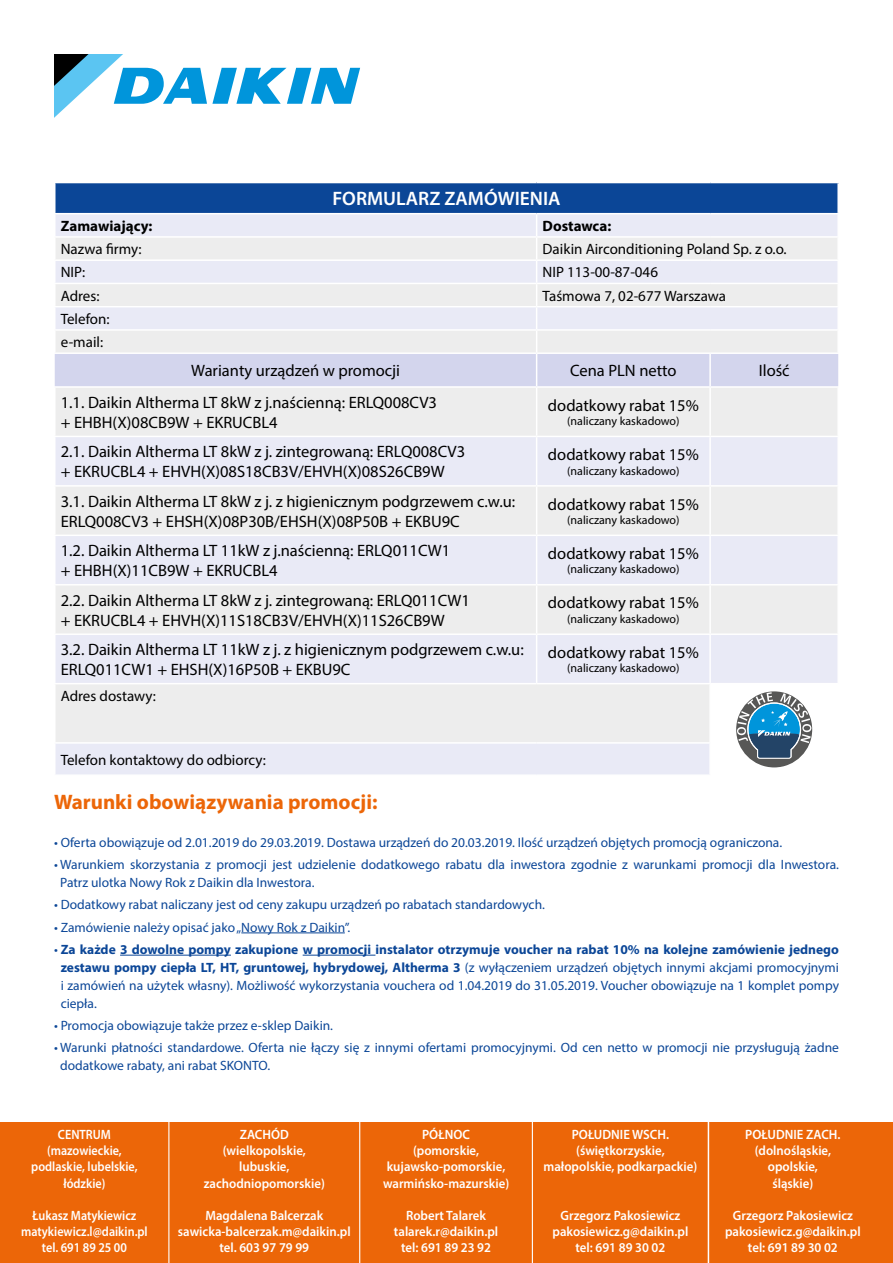
<style>
.page{position:relative;width:893px;height:1263px;background:#fff}
.page>*{position:absolute;margin:0;border:0;box-sizing:border-box;transform-origin:0 0}
.t1{font:700 21px "Myriad Pro";color:#ec6608}
.t2{font:600 19.5px "Myriad Pro";color:#fff}
.t3{font:16.5px/19.8px "Myriad Pro";color:#000}
.t4{font:15px/23.2px "Myriad Pro";color:#000}
.t5{font:700 15px "Myriad Pro";color:#000}
.t6{font:13.5px/18px "Myriad Pro";color:#0b4697}
.t7{font:600 13.5px/16.2px "Myriad Pro";color:#fff;text-align:center;scale:.95 1}
.t8{font:600 13.5px/16.2px "Myriad Pro";color:#fff;text-align:center;scale:.9 1}
.t9{font:12px "Myriad Pro";color:#000}
.s1{font-weight:700}
</style>
<div class="page">
<hr style="left:241px;top:932px;width:104px;height:1px;background:#0b4697">
<hr style="left:120px;top:955px;width:111px;height:1px;background:#0b4697">
<hr style="left:303px;top:955px;width:72px;height:1px;background:#0b4697">
<svg style="left:54px;top:54px;width:306px;height:64px"></svg>
<div style="left:55px;top:183px;width:783px;height:31px;background:#0b4697"></div>
<div style="left:56px;top:744px;width:653px;height:30px;background:#e9eaf6"></div>
<svg style="left:56px;top:388px;width:781px;height:354px;background:#ebecf1"></svg>
<hr style="left:54px;top:183px;width:2px;height:30px;background:#fff">
<hr style="left:837px;top:183px;width:2px;height:30px;background:#fff">
<hr style="left:54px;top:213px;width:483px;height:1px;background:#fff">
<hr style="left:537px;top:213px;width:173px;height:1px;background:#fff">
<hr style="left:710px;top:213px;width:129px;height:1px;background:#fff">
<svg style="left:55px;top:214px;width:783px;height:172px;background:#e7e8f1"></svg>
<hr style="left:710px;top:329px;width:129px;height:2px;background:#fff">
<hr style="left:837px;top:331px;width:2px;height:21px;background:#fff">
<hr style="left:54px;top:352px;width:483px;height:2px;background:#fff">
<hr style="left:537px;top:352px;width:173px;height:2px;background:#fff">
<hr style="left:536px;top:354px;width:1px;height:32px;background:#fff">
<hr style="left:710px;top:352px;width:129px;height:2px;background:#fff">
<hr style="left:709px;top:354px;width:2px;height:32px;background:#fff">
<hr style="left:536px;top:388px;width:1px;height:48px;background:#fff">
<hr style="left:709px;top:388px;width:2px;height:48px;background:#fff">
<hr style="left:54px;top:436px;width:483px;height:1px;background:#fff">
<hr style="left:537px;top:436px;width:173px;height:1px;background:#fff">
<hr style="left:536px;top:437px;width:1px;height:48px;background:#fff">
<hr style="left:710px;top:436px;width:129px;height:1px;background:#fff">
<hr style="left:709px;top:437px;width:2px;height:48px;background:#fff">
<hr style="left:54px;top:485px;width:483px;height:2px;background:#fff">
<hr style="left:537px;top:485px;width:173px;height:2px;background:#fff">
<hr style="left:536px;top:487px;width:1px;height:47px;background:#fff">
<hr style="left:710px;top:485px;width:129px;height:2px;background:#fff">
<hr style="left:709px;top:487px;width:2px;height:47px;background:#fff">
<hr style="left:54px;top:534px;width:483px;height:2px;background:#fff">
<hr style="left:537px;top:534px;width:173px;height:2px;background:#fff">
<hr style="left:536px;top:536px;width:1px;height:48px;background:#fff">
<hr style="left:710px;top:534px;width:129px;height:2px;background:#fff">
<hr style="left:709px;top:536px;width:2px;height:48px;background:#fff">
<hr style="left:54px;top:584px;width:483px;height:1px;background:#fff">
<hr style="left:537px;top:584px;width:173px;height:1px;background:#fff">
<hr style="left:536px;top:585px;width:1px;height:48px;background:#fff">
<hr style="left:710px;top:584px;width:129px;height:1px;background:#fff">
<hr style="left:709px;top:585px;width:2px;height:48px;background:#fff">
<hr style="left:54px;top:633px;width:483px;height:2px;background:#fff">
<hr style="left:537px;top:633px;width:173px;height:2px;background:#fff">
<hr style="left:536px;top:635px;width:1px;height:48px;background:#fff">
<hr style="left:710px;top:633px;width:129px;height:2px;background:#fff">
<hr style="left:709px;top:635px;width:2px;height:48px;background:#fff">
<hr style="left:54px;top:683px;width:483px;height:1px;background:#fff">
<hr style="left:537px;top:683px;width:173px;height:1px;background:#fff">
<hr style="left:710px;top:683px;width:129px;height:1px;background:#fff">
<hr style="left:709px;top:684px;width:2px;height:58px;background:#fff">
<svg style="left:735px;top:690px;width:78px;height:76px"></svg>
<div style="left:734px;top:690px;width:80px;height:79px;border:2px solid #fff;border-radius:50%"></div>
<div style="left:0;top:1123px;width:893px;height:140px;background:#ec6608"></div>
<hr style="left:168px;top:1120px;width:1px;height:143px;background:#fff">
<hr style="left:359px;top:1120px;width:1px;height:143px;background:#fff">
<hr style="left:532px;top:1120px;width:1px;height:143px;background:#fff">
<hr style="left:708px;top:1120px;width:1px;height:143px;background:#fff">
<h2 class="t2" style="left:332px;top:186px;width:230px">FORMULARZ ZAMÓWIENIA</h2>
<p class="t5" style="left:61px;top:216px;width:93px">Zamawiający:</p>
<p class="t5" style="left:543px;top:216px;width:70px">Dostawca:</p>
<p class="t4" style="left:61px;top:237px;width:82px">Nazwa firmy:</p>
<p class="t4" style="left:543px;top:237px;width:246px">Daikin Airconditioning Poland Sp. z o.o.</p>
<p class="t4" style="left:61px;top:261px;width:26px">NIP:</p>
<p class="t4" style="left:543px;top:261px;width:117px">NIP 113-00-87-046</p>
<p class="t4" style="left:61px;top:284px;width:40px">Adres:</p>
<p class="t4" style="left:543px;top:284px;width:185px">Taśmowa 7, 02-677 Warszawa</p>
<p class="t4" style="left:61px;top:307px;width:50px">Telefon: e-mail:</p>
<p class="t3" style="left:191px;top:361px;width:210px">Warianty urządzeń w promocji</p>
<p class="t3" style="left:570px;top:361px;width:108px">Cena PLN netto</p>
<p class="t3" style="left:759px;top:361px;width:32px">Ilość</p>
<p class="t3" style="left:61px;top:392px;width:378px">1.1. Daikin Altherma LT 8kW z j.naścienną: ERLQ008CV3 + EHBH(X)08CB9W + EKRUCBL4</p>
<p class="t3" style="left:548px;top:395px;width:152px">dodatkowy rabat 15%</p>
<p class="t9" style="left:567px;top:414px;width:114px">(naliczany kaskadowo)</p>
<p class="t3" style="left:61px;top:442px;width:406px">2.1. Daikin Altherma LT 8kW z j. zintegrowaną: ERLQ008CV3 + EKRUCBL4 + EHVH(X)08S18CB3V/EHVH(X)08S26CB9W</p>
<p class="t3" style="left:548px;top:444px;width:152px">dodatkowy rabat 15%</p>
<p class="t9" style="left:567px;top:463px;width:114px">(naliczany kaskadowo)</p>
<p class="t3" style="left:61px;top:491px;width:456px">3.1. Daikin Altherma LT 8kW z j. z higienicznym podgrzewem c.w.u:<br>ERLQ008CV3 + EHSH(X)08P30B/EHSH(X)08P50B + EKBU9C</p>
<p class="t3" style="left:548px;top:494px;width:152px">dodatkowy rabat 15%</p>
<p class="t9" style="left:567px;top:512px;width:114px">(naliczany kaskadowo)</p>
<p class="t3" style="left:61px;top:541px;width:391px">1.2. Daikin Altherma LT 11kW z j.naścienną: ERLQ011CW1 + EHBH(X)11CB9W + EKRUCBL4</p>
<p class="t3" style="left:548px;top:543px;width:152px">dodatkowy rabat 15%</p>
<p class="t9" style="left:567px;top:562px;width:114px">(naliczany kaskadowo)</p>
<p class="t3" style="left:61px;top:590px;width:411px">2.2. Daikin Altherma LT 8kW z j. zintegrowaną: ERLQ011CW1 + EKRUCBL4 + EHVH(X)11S18CB3V/EHVH(X)11S26CB9W</p>
<p class="t3" style="left:548px;top:593px;width:152px">dodatkowy rabat 15%</p>
<p class="t9" style="left:567px;top:611px;width:114px">(naliczany kaskadowo)</p>
<p class="t3" style="left:61px;top:639px;width:465px">3.2. Daikin Altherma LT 11kW z j. z higienicznym podgrzewem c.w.u:<br>ERLQ011CW1 + EHSH(X)16P50B + EKBU9C</p>
<p class="t3" style="left:548px;top:642px;width:152px">dodatkowy rabat 15%</p>
<p class="t9" style="left:567px;top:661px;width:114px">(naliczany kaskadowo)</p>
<p class="t4" style="left:61px;top:684px;width:97px">Adres dostawy:</p>
<p class="t4" style="left:61px;top:748px;width:207px">Telefon kontaktowy do odbiorcy:</p>
<h1 class="t1" style="left:54px;top:788px;width:325px">Warunki obowiązywania promocji:</h1>
<p class="t6" style="left:54px;top:833px;width:730px">• Oferta obowiązuje od 2.01.2019 do 29.03.2019. Dostawa urządzeń do 20.03.2019. Ilość urządzeń objętych promocją ograniczona.</p>
<p class="t6" style="left:60px;top:855px;width:780px;text-indent:-6px">• Warunkiem skorzystania z promocji jest udzielenie dodatkowego rabatu dla inwestora zgodnie z warunkami promocji dla Inwestora.<br>Patrz ulotka Nowy Rok z Daikin dla Inwestora.</p>
<p class="t6" style="left:54px;top:895px;width:492px">• Dodatkowy rabat naliczany jest od ceny zakupu urządzeń po rabatach standardowych.</p>
<p class="t6" style="left:54px;top:918px;width:298px">• Zamówienie należy opisać jako „Nowy Rok z Daikin”.</p>
<p class="t6" style="left:61px;top:940px;width:780px;text-align:justify;text-indent:-7px">• <span class="s1">Za każde 3 dowolne pompy zakupione w promocji instalator otrzymuje voucher na rabat 10% na kolejne zamówienie jednego zestawu pompy ciepła LT, HT, gruntowej, hybrydowej, Altherma 3</span> (z wyłączeniem urządzeń objętych innymi akcjami promocyjnymi i zamówień na użytek własny). Możliwość wykorzystania vouchera od 1.04.2019 do 31.05.2019. Voucher obowiązuje na 1 komplet pompy ciepła.</p>
<p class="t6" style="left:54px;top:1016px;width:281px">• Promocja obowiązuje także przez e-sklep Daikin.</p>
<p class="t6" style="left:60px;top:1038px;width:780px;text-indent:-6px">• Warunki płatności standardowe. Oferta nie łączy się z innymi ofertami promocyjnymi. Od cen netto w promocji nie przysługują żadne dodatkowe rabaty, ani rabat SKONTO.</p>
<p class="t8" style="left:31px;top:1126px;width:120px">CENTRUM (mazowieckie, podlaskie, lubelskie, łódzkie)</p>
<p class="t8" style="left:21px;top:1207px;width:142px">Łukasz Matykiewicz matykiewicz.l@daikin.pl tel. 691 89 25 00</p>
<p class="t7" style="left:204px;top:1126px;width:129px">ZACHÓD (wielkopolskie, lubuskie, zachodniopomorskie)</p>
<p class="t7" style="left:178px;top:1207px;width:183px">Magdalena Balcerzak sawicka-balcerzak.m@daikin.pl tel. 603 97 79 99</p>
<p class="t7" style="left:383px;top:1126px;width:134px">PÓŁNOC<br>(pomorskie, kujawsko-pomorskie, warmińsko-mazurskie)</p>
<p class="t7" style="left:394px;top:1207px;width:111px">Robert Talarek talarek.r@daikin.pl tel: 691 89 23 92</p>
<p class="t7" style="left:544px;top:1126px;width:163px">POŁUDNIE WSCH. (świętkorzyskie, małopolskie, podkarpackie)</p>
<p class="t7" style="left:553px;top:1207px;width:144px">Grzegorz Pakosiewicz pakosiewicz.g@daikin.pl tel: 691 89 30 02</p>
<p class="t7" style="left:745px;top:1126px;width:102px">POŁUDNIE ZACH. (dolnośląskie, opolskie,<br>śląskie)</p>
<p class="t7" style="left:725px;top:1207px;width:144px">Grzegorz Pakosiewicz pakosiewicz.g@daikin.pl tel: 691 89 30 02</p>
</div>
